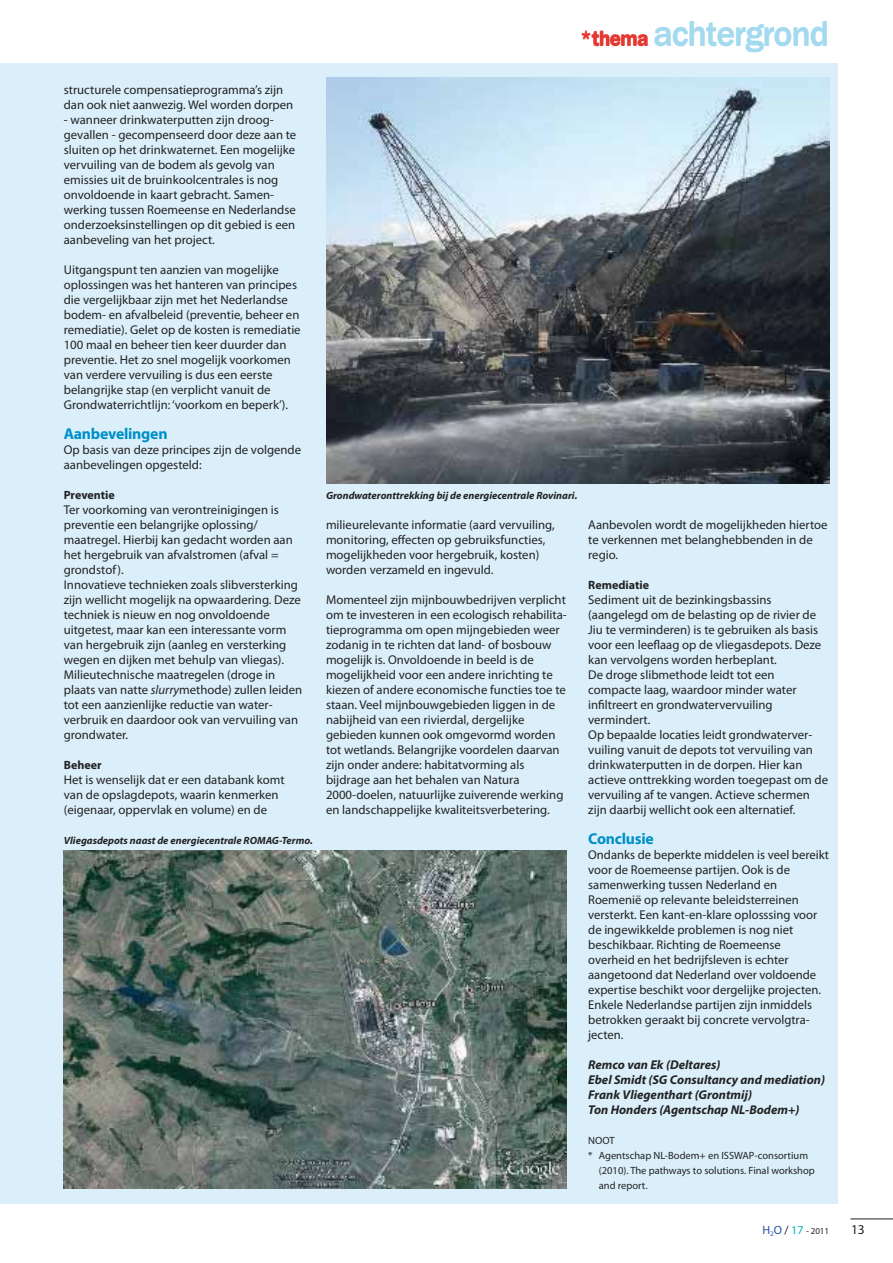
<style>
.page{position:relative;width:893px;height:1263px;background:#fff}
.page>*{position:absolute;margin:0;border:0;box-sizing:border-box;transform-origin:0 0}
.t1{font:500 36px "ITC Franklin Gothic Std";letter-spacing:-.03em;color:#a4daf0}
.t2{font:700 15.75px "Myriad Pro";letter-spacing:-.015em;color:#0090c9}
.t3{font:13.5px "Myriad Pro";color:#232223}
.t4{font:12.75px/15px "Myriad Pro";color:#232223}
.t5{font:italic 700 12.75px/15px "Myriad Pro";color:#232223}
.t6{font:700 12px "Myriad Pro";color:#232223}
.t7{font:italic 700 10.5px "Myriad Pro";color:#232223}
.t8{font:10.5px "Myriad Pro";color:#232223}
.t9{font:9px "Myriad Pro";color:#232223}
.s1{font-style:italic}
.s2{font-weight:600;font-size:21px;color:#e53830}
.s3{font-size:12px;color:#28519e}
.s4{font-size:12px}
.s5{font-size:12px;color:#00b2ba}
</style>
<div class="page">
<div style="left:0;top:64px;width:838px;height:1140px;background:#daeffa"></div>
<img style="left:326px;top:78px;width:503px;height:406px">
<img style="left:64px;top:850px;width:503px;height:338px">
<hr style="left:850px;top:1219px;width:43px;height:1px;background:#232223">
<p class="t4" style="left:64px;top:83px;width:231px">structurele compensatieprogramma’s zijn dan ook niet aanwezig. Wel worden dorpen</p>
<p class="t4" style="left:64px;top:113px;width:234px">- wanneer drinkwaterputten zijn droog&shy;gevallen - gecompenseerd door deze aan te sluiten op het drinkwaternet. Een mogelijke vervuiling van de bodem als gevolg van emissies uit de bruinkoolcentrales is nog onvoldoende in kaart gebracht. Samen&shy;werking tussen Roemeense en Nederlandse onderzoeksinstellingen op dit gebied is een aanbeveling van het project.</p>
<p class="t4" style="left:64px;top:263px;width:238px">Uitgangspunt ten aanzien van mogelijke oplossingen was het hanteren van principes die vergelijkbaar zijn met het Nederlandse bodem- en afvalbeleid (preventie, beheer en remediatie). Gelet op de kosten is remediatie 100 maal en beheer tien keer duurder dan preventie. Het zo snel mogelijk voorkomen van verdere vervuiling is dus een eerste belangrijke stap (en verplicht vanuit de Grondwaterrichtlijn: ‘voorkom en beperk’).</p>
<p class="t2" style="left:64px;top:428px;width:105px">Aanbevelingen</p>
<p class="t4" style="left:64px;top:443px;width:239px">Op basis van deze principes zijn de volgende aanbevelingen opgesteld:</p>
<p class="t6" style="left:64px;top:490px;width:53px">Preventie</p>
<p class="t4" style="left:64px;top:503px;width:240px">Ter voorkoming van verontreinigingen is preventie een belangrijke oplossing/ maatregel. Hierbij kan gedacht worden aan het hergebruik van afvalstromen (afval = grondstof).<br>Innovatieve technieken zoals slibversterking zijn wellicht mogelijk na opwaardering. Deze techniek is nieuw en nog onvoldoende uitgetest, maar kan een interessante vorm van hergebruik zijn (aanleg en versterking wegen en dijken met behulp van vliegas).<br>Milieutechnische maatregelen (droge in plaats van natte <span class="s1">slurry</span>methode) zullen leiden tot een aanzienlijke reductie van water&shy;verbruik en daardoor ook van vervuiling van grondwater.</p>
<p class="t6" style="left:64px;top:760px;width:39px">Beheer</p>
<p class="t4" style="left:64px;top:773px;width:222px">Het is wenselijk dat er een databank komt van de opslagdepots, waarin kenmerken (eigenaar, oppervlak en volume) en de</p>
<p class="t7" style="left:64px;top:836px;width:251px">Vliegasdepots naast de energiecentrale ROMAG-Termo.</p>
<h1 class="t1" style="left:580px;top:20px;width:251px"><span class="s2">*thema</span> achtergrond</h1>
<p class="t7" style="left:326px;top:491px;width:253px">Grondwateronttrekking bij de energiecentrale Rovinari.</p>
<p class="t4" style="left:326px;top:518px;width:230px">milieurelevante informatie (aard vervuiling, monitoring, effecten op gebruiksfuncties, mogelijkheden voor hergebruik, kosten) worden verzameld en ingevuld.</p>
<p class="t4" style="left:326px;top:593px;width:242px">Momenteel zijn mijnbouwbedrijven verplicht om te investeren in een ecologisch rehabilita&shy;tieprogramma om open mijngebieden weer zodanig in te richten dat land- of bosbouw mogelijk is. Onvoldoende in beeld is de mogelijkheid voor een andere inrichting te kiezen of andere economische functies toe te staan. Veel mijnbouwgebieden liggen in de nabijheid van een rivierdal, dergelijke gebieden kunnen ook omgevormd worden tot wetlands. Belangrijke voordelen daarvan zijn onder andere: habitatvorming als bijdrage aan het behalen van Natura 2000-doelen, natuurlijke zuiverende werking en landschappelijke kwaliteitsverbetering.</p>
<p class="t4" style="left:588px;top:518px;width:241px">Aanbevolen wordt de mogelijkheden hiertoe te verkennen met belanghebbenden in de regio.</p>
<p class="t6" style="left:588px;top:580px;width:62px">Remediatie</p>
<p class="t4" style="left:588px;top:593px;width:241px">Sediment uit de bezinkingsbassins (aangelegd om de belasting op de rivier de Jiu te verminderen) is te gebruiken als basis voor een leeflaag op de vliegasdepots. Deze kan vervolgens worden herbeplant.<br>De droge slibmethode leidt tot een compacte laag, waardoor minder water infiltreert en grondwatervervuiling vermindert.<br>Op bepaalde locaties leidt grondwaterver&shy;vuiling vanuit de depots tot vervuiling van drinkwaterputten in de dorpen. Hier kan actieve onttrekking worden toegepast om de vervuiling af te vangen. Actieve schermen zijn daarbij wellicht ook een alternatief.</p>
<p class="t2" style="left:588px;top:833px;width:67px">Conclusie</p>
<p class="t4" style="left:588px;top:848px;width:242px">Ondanks de beperkte middelen is veel bereikt voor de Roemeense partijen. Ook is de samenwerking tussen Nederland en Roemenië op relevante beleidsterreinen versterkt. Een kant-en-klare oplosssing voor de ingewikkelde problemen is nog niet beschikbaar. Richting de Roemeense overheid en het bedrijfsleven is echter aangetoond dat Nederland over voldoende expertise beschikt voor dergelijke projecten.<br>Enkele Nederlandse partijen zijn inmiddels betrokken geraakt bij concrete vervolgtra&shy;jecten.</p>
<p class="t5" style="left:588px;top:1058px;width:238px">Remco van Ek (Deltares)<br>Ebel Smidt (SG Consultancy and mediation)<br>Frank Vliegenthart (Grontmij)<br>Ton Honders (Agentschap NL-Bodem+)</p>
<p class="t8" style="left:588px;top:1136px;width:28px">NOOT</p>
<p class="t8" style="left:588px;top:1151px;width:221px">* Agentschap NL-Bodem+ en ISSWAP-consortium</p>
<p class="t8" style="left:599px;top:1166px;width:217px">(2010). The pathways to solutions. Final workshop</p>
<p class="t8" style="left:599px;top:1181px;width:50px">and report.</p>
<p class="t9" style="left:762px;top:1227px;width:68px"><span class="s3">H</span><sub>2</sub><span class="s3">O</span> <span class="s4">/</span> <span class="s5">17</span> - 2011</p>
<p class="t3" style="left:851px;top:1224px;width:15px">13</p>
</div>
